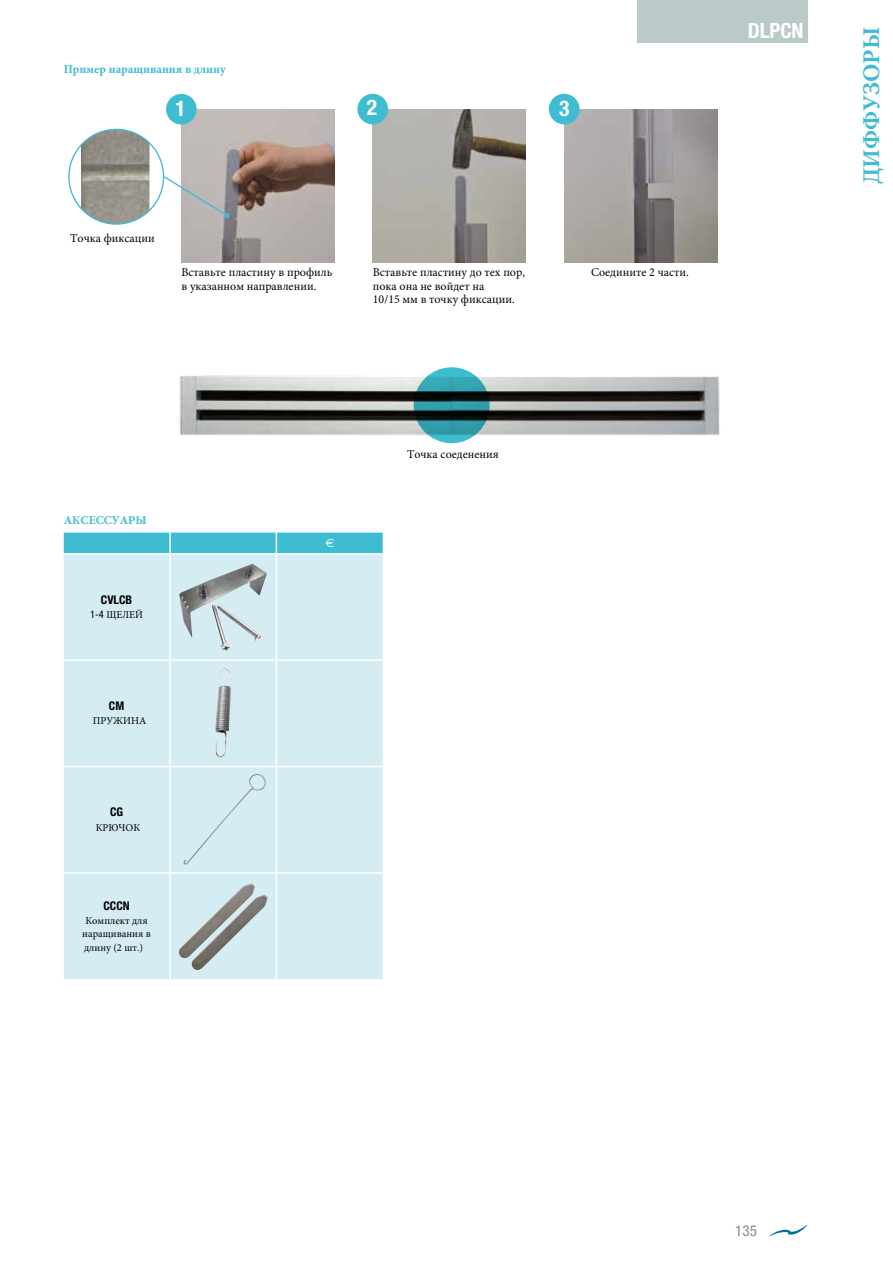
<style>
.page{position:relative;width:893px;height:1263px;background:#fff}
.page>*{position:absolute;margin:0;border:0;box-sizing:border-box;transform-origin:0 0}
.t1{font:700 24px "Minion Pro";color:#3ebcd2}
.t2{font:700 condensed 21.6px "Helvetica Neue LT Std";color:#fff}
.t3{font:700 condensed 21px "Helvetica Neue LT Std";color:#fff}
.t4{font:condensed 15px "Helvetica Neue LT Std";color:#878787}
.t5{font:12px/13.5px "Minion Pro";color:#000}
.t6{font:700 12px "Minion Pro";color:#3ebbd2}
.t7{font:700 condensed 12px "Helvetica Neue LT Std";color:#000}
.t8{font:12px "Euro Sans";color:#fff}
.t9{font:10.5px/13.8px "Minion Pro";color:#000;text-align:center}
.s1{font-family:"Helvetica Neue LT Std";font-stretch:condensed}
</style>
<div class="page">
<svg style="left:769px;top:1225px;width:39px;height:12px"></svg>
<div style="left:638px;top:0;width:170px;height:43px;background:#bacac9"></div>
<img style="left:564px;top:109px;width:153px;height:153px">
<img style="left:181px;top:109px;width:154px;height:153px">
<img style="left:373px;top:109px;width:153px;height:153px">
<div style="left:166px;top:94px;width:31px;height:31px;background:#3ebcd2;border-radius:50%"></div>
<div style="left:357px;top:94px;width:31px;height:30px;background:#3ebcd2;border-radius:50%"></div>
<div style="left:549px;top:94px;width:30px;height:30px;background:#3ebcd2;border-radius:50%"></div>
<img style="left:81px;top:129px;width:69px;height:95px">
<svg style="left:162px;top:175px;width:68px;height:43px"></svg>
<img style="left:179px;top:367px;width:541px;height:77px">
<svg style="left:414px;top:367px;width:76px;height:76px;background:#27747e"></svg>
<div style="left:64px;top:555px;width:319px;height:424px;background:#d5ecf3"></div>
<div style="left:64px;top:533px;width:319px;height:20px;background:#3ebcd2"></div>
<hr style="left:169px;top:555px;width:2px;height:104px;background:#fff">
<hr style="left:276px;top:555px;width:1px;height:104px;background:#fff">
<hr style="left:64px;top:659px;width:106px;height:2px;background:#fff">
<hr style="left:170px;top:659px;width:106px;height:2px;background:#fff">
<hr style="left:169px;top:661px;width:2px;height:105px;background:#fff">
<hr style="left:276px;top:659px;width:107px;height:2px;background:#fff">
<hr style="left:276px;top:661px;width:1px;height:105px;background:#fff">
<hr style="left:64px;top:766px;width:106px;height:1px;background:#fff">
<hr style="left:170px;top:766px;width:106px;height:1px;background:#fff">
<hr style="left:169px;top:767px;width:2px;height:105px;background:#fff">
<hr style="left:276px;top:766px;width:107px;height:1px;background:#fff">
<hr style="left:276px;top:767px;width:1px;height:105px;background:#fff">
<hr style="left:64px;top:872px;width:106px;height:1px;background:#fff">
<hr style="left:170px;top:872px;width:106px;height:1px;background:#fff">
<hr style="left:169px;top:873px;width:2px;height:106px;background:#fff">
<hr style="left:276px;top:872px;width:107px;height:1px;background:#fff">
<hr style="left:276px;top:873px;width:1px;height:106px;background:#fff">
<img style="left:179px;top:564px;width:88px;height:73px">
<img style="left:212px;top:605px;width:51px;height:46px">
<img style="left:214px;top:668px;width:17px;height:90px">
<div style="left:183px;top:772px;width:84px;height:94px;background:#d5ecf3"></div>
<img style="left:177px;top:883px;width:91px;height:89px">
<p class="t6" style="left:64px;top:61px;width:163px">Пример наращивания в длину</p>
<h2 class="t2" style="left:175px;top:95px;width:12px">1</h2>
<h2 class="t2" style="left:367px;top:95px;width:12px">2</h2>
<h2 class="t2" style="left:559px;top:95px;width:12px">3</h2>
<p class="t5" style="left:70px;top:231px;width:86px">Точка фиксации</p>
<p class="t5" style="left:181px;top:266px;width:152px">Вставьте пластину в профиль в указанном направлении.</p>
<p class="t5" style="left:373px;top:266px;width:154px">Вставьте пластину до тех пор, пока она не войдет на<br>10/15 мм в точку фиксации.</p>
<p class="t5" style="left:591px;top:266px;width:99px">Соедините 2 части.</p>
<p class="t6" style="left:64px;top:511px;width:84px">АКСЕССУАРЫ</p>
<p class="t7" style="left:101px;top:592px;width:33px">CVLCB</p>
<p class="t9" style="left:90px;top:608px;width:54px"><span class="s1">1-4</span> ЩЕЛЕЙ</p>
<p class="t7" style="left:109px;top:699px;width:17px">CM</p>
<p class="t9" style="left:93px;top:714px;width:55px">ПРУЖИНА</p>
<p class="t7" style="left:110px;top:805px;width:15px">CG</p>
<p class="t9" style="left:96px;top:821px;width:46px">КРЮЧОК</p>
<p class="t7" style="left:103px;top:898px;width:28px">CCCN</p>
<p class="t9" style="left:82px;top:913px;width:70px">Комплект для наращивания в длину (2 шт.)</p>
<p class="t8" style="left:325px;top:536px;width:10px">€</p>
<p class="t5" style="left:407px;top:448px;width:93px">Точка соеденения</p>
<h3 class="t3" style="left:748px;top:17px;width:58px">DLPCN</h3>
<h1 class="t1" style="left:854px;top:184px;width:159px;rotate:-90deg">ДИФФУЗОРЫ</h1>
<p class="t4" style="left:735px;top:1222px;width:23px">135</p>
</div>
